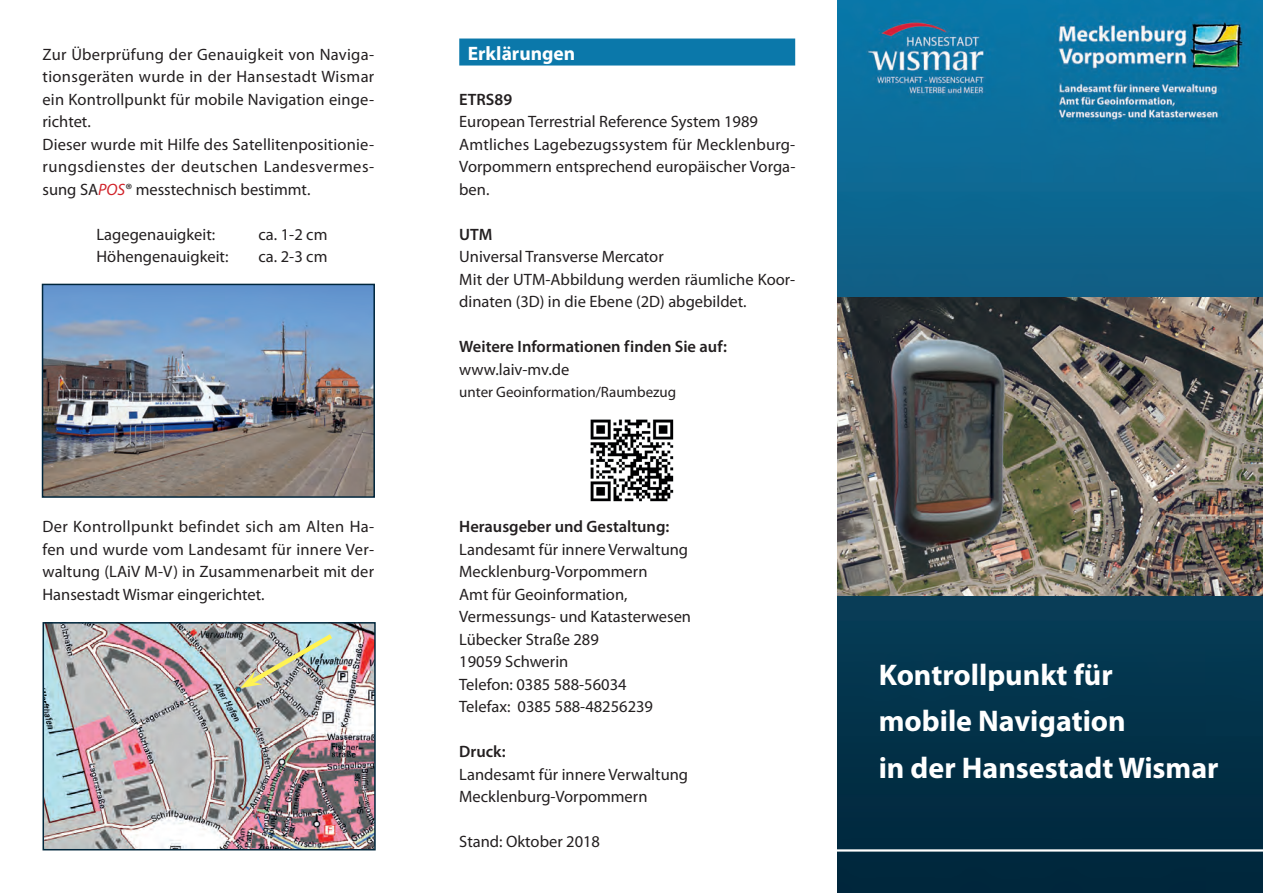
<style>
.page{position:relative;width:1263px;height:893px;background:#fff}
.page>*{position:absolute;margin:0;border:0;box-sizing:border-box;transform-origin:0 0}
.t1{font:700 30px/46.5px "Myriad Pro";color:#fff}
.t2{font:700 19.5px "Myriad Pro";color:#fff}
.t3{font:16.5px/22.5px "Myriad Pro";color:#231f20}
.t4{font:600 16.5px "Myriad Pro";color:#231f20}
.t5{font:15px "Myriad Pro";color:#231f20}
.s1{font-style:italic;color:#d1232a}
</style>
<div class="page">
<img style="left:838px;top:0;width:425px;height:893px">
<img style="left:838px;top:298px;width:425px;height:297px">
<div style="left:459px;top:39px;width:336px;height:27px;background:#0b78aa"></div>
<img style="left:590px;top:419px;width:84px;height:83px">
<img style="left:45px;top:287px;width:327px;height:208px">
<div style="left:42px;top:284px;width:333px;height:214px;border:2px solid #00263c"></div>
<hr style="left:828px;top:849px;width:435px;height:3px;background:#fff">
<img style="left:46px;top:625px;width:327px;height:222px">
<div style="left:43px;top:622px;width:333px;height:228px;border:2px solid #00263c"></div>
<img style="left:240px;top:630px;width:97px;height:58px">
<p class="t3" style="left:43px;top:42px;width:333px">Zur Überprüfung der Genauigkeit von Naviga&shy;tionsgeräten wurde in der Hansestadt Wismar ein Kontrollpunkt für mobile Navigation einge&shy;richtet.<br>Dieser wurde mit Hilfe des Satellitenpositionie&shy;rungsdienstes der deutschen Landesvermes&shy;sung SA<span class="s1">POS</span>® messtechnisch bestimmt.</p>
<p class="t3" style="left:97px;top:223px;width:120px">Lagegenauigkeit:</p>
<p class="t3" style="left:259px;top:223px;width:70px">ca. 1-2 cm</p>
<p class="t3" style="left:97px;top:245px;width:133px">Höhengenauigkeit:</p>
<p class="t3" style="left:259px;top:245px;width:70px">ca. 2-3 cm</p>
<p class="t3" style="left:43px;top:515px;width:333px;text-align:justify">Der Kontrollpunkt befindet sich am Alten Ha&shy;fen und wurde vom Landesamt für innere Ver&shy;waltung (LAiV M-V) in Zusammenarbeit mit der Hansestadt Wismar eingerichtet.</p>
<p class="t2" style="left:468px;top:40px;width:109px">Erklärungen</p>
<p class="t4" style="left:459px;top:88px;width:54px">ETRS89</p>
<p class="t3" style="left:459px;top:110px;width:338px">European Terrestrial Reference System 1989<br>Amtliches Lagebezugssystem für Mecklenburg-Vorpommern entsprechend europäischer Vorga&shy;ben.</p>
<p class="t4" style="left:459px;top:224px;width:35px">UTM</p>
<p class="t3" style="left:459px;top:245px;width:337px">Universal Transverse Mercator<br>Mit der UTM-Abbildung werden räumliche Koor&shy;dinaten (3D) in die Ebene (2D) abgebildet.</p>
<p class="t4" style="left:459px;top:336px;width:269px">Weitere Informationen finden Sie auf:</p>
<p class="t3" style="left:459px;top:358px;width:112px">www.laiv-mv.de</p>
<p class="t5" style="left:459px;top:383px;width:218px">unter Geoinformation/Raumbezug</p>
<p class="t4" style="left:459px;top:516px;width:212px">Herausgeber und Gestaltung:</p>
<p class="t3" style="left:459px;top:537px;width:233px">Landesamt für innere Verwaltung<br>Mecklenburg-Vorpommern<br>Amt für Geoinformation,<br>Vermessungs- und Katasterwesen<br>Lübecker Straße 289<br>19059 Schwerin<br>Telefon: 0385 588-56034<br>Telefax: 0385 588-48256239</p>
<p class="t4" style="left:459px;top:741px;width:48px">Druck:</p>
<p class="t3" style="left:459px;top:763px;width:230px">Landesamt für innere Verwaltung<br>Mecklenburg-Vorpommern</p>
<p class="t3" style="left:459px;top:830px;width:142px">Stand: Oktober 2018</p>
<h1 class="t1" style="left:879px;top:650px;width:341px">Kontrollpunkt für<br>mobile Navigation<br>in der Hansestadt Wismar</h1>
</div>
